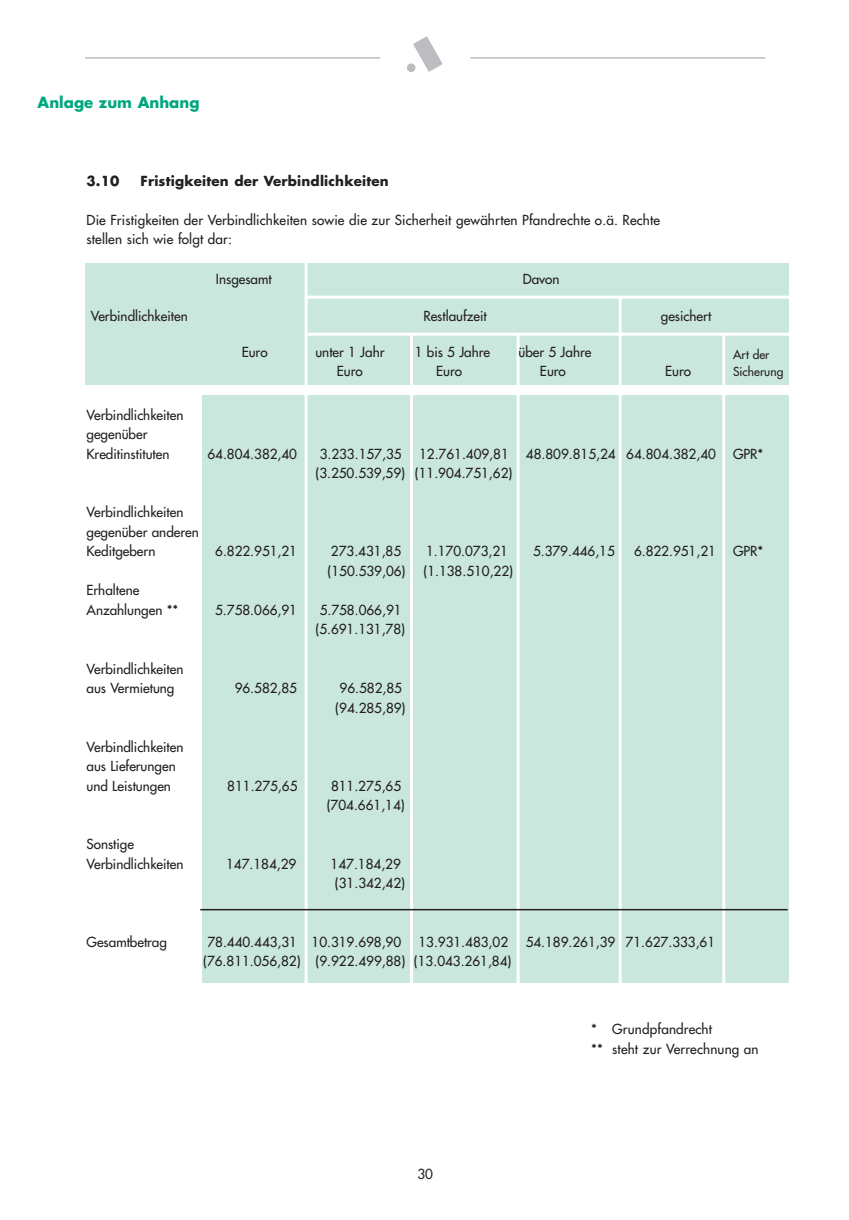
<style>
.page{position:relative;width:849px;height:1220px;background:#fff}
.page>*{position:absolute;margin:0;border:0;box-sizing:border-box;transform-origin:0 0}
.t1{font:700 15px "Futura";color:#00a77e}
.t2{font:13.5px/19.5px "Futura";color:#231f20}
.t3{font:700 13.5px "Futura";letter-spacing:.015em;color:#231f20}
.t4{font:12px/16.4px "Futura";color:#231f20}
</style>
<div class="page">
<svg style="left:413px;top:36px;width:30px;height:36px"></svg>
<div style="left:407px;top:63px;width:8px;height:9px;background:#bcbdc0;border-radius:50%"></div>
<hr style="left:85px;top:57px;width:295px;height:2px;background:#bcbdc0">
<hr style="left:470px;top:57px;width:295px;height:2px;background:#bcbdc0">
<div style="left:85px;top:264px;width:704px;height:121px;background:#cae7de"></div>
<div style="left:202px;top:395px;width:587px;height:587px;background:#cae7de"></div>
<hr style="left:305px;top:263px;width:3px;height:745px;background:#fff">
<hr style="left:410px;top:334px;width:3px;height:673px;background:#fff">
<hr style="left:517px;top:334px;width:3px;height:672px;background:#fff">
<hr style="left:619px;top:297px;width:3px;height:689px;background:#fff">
<hr style="left:722px;top:334px;width:3px;height:650px;background:#fff">
<hr style="left:308px;top:333px;width:486px;height:3px;background:#fff">
<hr style="left:307px;top:296px;width:488px;height:3px;background:#fff">
<hr style="left:200px;top:909px;width:588px;height:1px;background:#231f20">
<p class="t1" style="left:38px;top:95px;width:163px">Anlage zum Anhang</p>
<p class="t3" style="left:87px;top:175px;width:34px">3.10</p>
<p class="t3" style="left:141px;top:175px;width:250px">Fristigkeiten der Verbindlichkeiten</p>
<p class="t2" style="left:87px;top:211px;width:575px">Die Fristigkeiten der Verbindlichkeiten sowie die zur Sicherheit gewährten Pfandrechte o.ä. Rechte stellen sich wie folgt dar:</p>
<p class="t2" style="left:216px;top:270px;width:57px">Insgesamt</p>
<p class="t2" style="left:523px;top:270px;width:38px">Davon</p>
<p class="t2" style="left:91px;top:307px;width:98px">Verbindlichkeiten</p>
<p class="t2" style="left:423px;top:307px;width:65px">Restlaufzeit</p>
<p class="t2" style="left:661px;top:307px;width:52px">gesichert</p>
<p class="t2" style="left:242px;top:343px;width:27px">Euro</p>
<p class="t2" style="left:315px;top:343px;width:71px">unter 1 Jahr</p>
<p class="t2" style="left:415px;top:343px;width:77px">1 bis 5 Jahre</p>
<p class="t2" style="left:519px;top:343px;width:74px">über 5 Jahre</p>
<p class="t2" style="left:337px;top:362px;width:27px">Euro</p>
<p class="t2" style="left:436px;top:362px;width:27px">Euro</p>
<p class="t2" style="left:540px;top:362px;width:27px">Euro</p>
<p class="t2" style="left:665px;top:362px;width:27px">Euro</p>
<p class="t2" style="left:87px;top:406px;width:98px">Verbindlichkeiten gegenüber<br>Kreditinstituten</p>
<p class="t4" style="left:733px;top:347px;width:52px">Art der<br>Sicherung</p>
<p class="t2" style="left:207px;top:445px;width:91px">64.804.382,40</p>
<p class="t2" style="left:320px;top:445px;width:83px">3.233.157,35</p>
<p class="t2" style="left:419px;top:445px;width:91px">12.761.409,81</p>
<p class="t2" style="left:526px;top:445px;width:191px">48.809.815,24 64.804.382,40</p>
<p class="t2" style="left:733px;top:445px;width:32px">GPR*</p>
<p class="t2" style="left:315px;top:464px;width:199px">(3.250.539,59) (11.904.751,62)</p>
<p class="t2" style="left:87px;top:503px;width:114px">Verbindlichkeiten gegenüber anderen<br>Keditgebern</p>
<p class="t2" style="left:87px;top:581px;width:93px">Erhaltene<br>Anzahlungen **</p>
<p class="t2" style="left:87px;top:659px;width:98px">Verbindlichkeiten aus Vermietung</p>
<p class="t2" style="left:87px;top:737px;width:98px">Verbindlichkeiten aus Lieferungen und Leistungen</p>
<p class="t2" style="left:87px;top:835px;width:98px">Sonstige<br>Verbindlichkeiten</p>
<p class="t2" style="left:215px;top:542px;width:83px">6.822.951,21</p>
<p class="t2" style="left:331px;top:542px;width:72px">273.431,85</p>
<p class="t2" style="left:426px;top:542px;width:83px">1.170.073,21</p>
<p class="t2" style="left:533px;top:542px;width:83px">5.379.446,15</p>
<p class="t2" style="left:634px;top:542px;width:83px">6.822.951,21</p>
<p class="t2" style="left:733px;top:542px;width:32px">GPR*</p>
<p class="t2" style="left:327px;top:562px;width:80px">(150.539,06)</p>
<p class="t2" style="left:423px;top:562px;width:91px">(1.138.510,22)</p>
<p class="t2" style="left:215px;top:601px;width:83px">5.758.066,91</p>
<p class="t2" style="left:315px;top:601px;width:91px;text-align:center">5.758.066,91 (5.691.131,78)</p>
<p class="t2" style="left:235px;top:679px;width:64px">96.582,85</p>
<p class="t2" style="left:335px;top:679px;width:72px;text-align:center">96.582,85 (94.285,89)</p>
<p class="t2" style="left:227px;top:776px;width:72px">811.275,65</p>
<p class="t2" style="left:327px;top:776px;width:80px;text-align:center">811.275,65 (704.661,14)</p>
<p class="t2" style="left:226px;top:854px;width:72px">147.184,29</p>
<p class="t2" style="left:331px;top:854px;width:76px;text-align:center">147.184,29 (31.342,42)</p>
<p class="t2" style="left:87px;top:932px;width:82px">Gesamtbetrag</p>
<p class="t2" style="left:207px;top:932px;width:195px">78.440.443,31 10.319.698,90</p>
<p class="t2" style="left:418px;top:932px;width:91px">13.931.483,02</p>
<p class="t2" style="left:526px;top:932px;width:191px">54.189.261,39 71.627.333,61</p>
<p class="t2" style="left:203px;top:952px;width:310px">(76.811.056,82) (9.922.499,88) (13.043.261,84)</p>
<p class="t2" style="left:417px;top:1164px;width:17px">30</p>
<p class="t2" style="left:591px;top:1020px;width:169px">* Grundpfandrecht<br>** steht zur Verrechnung an</p>
</div>
